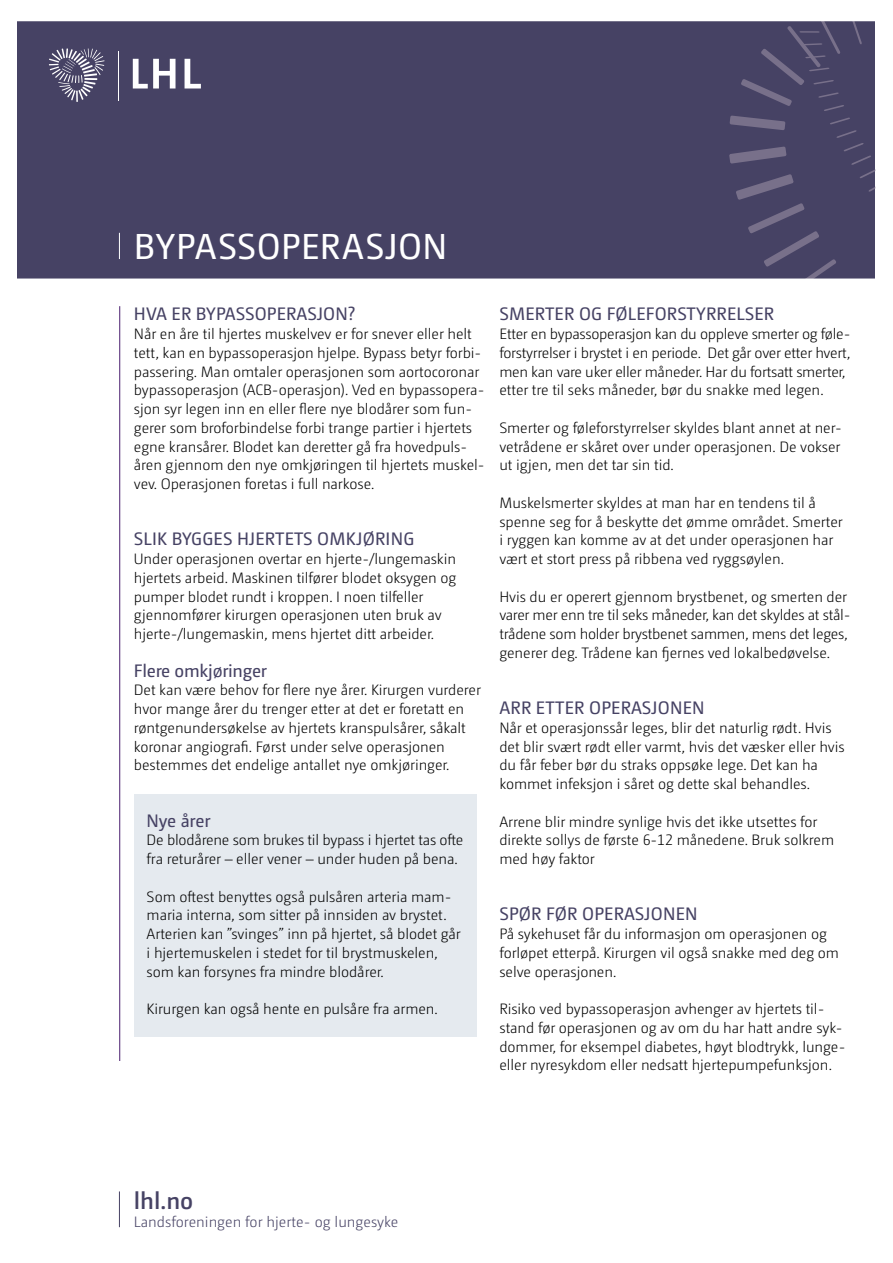
<style>
.page{position:relative;width:893px;height:1263px;background:#fff}
.page>*{position:absolute;margin:0;border:0;box-sizing:border-box;transform-origin:0 0}
.t1{font:36px "Camingo Dos Pro";letter-spacing:.015em;color:#fff}
.t2{font:600 24px "Camingo Dos Pro";color:#464264}
.t3{font:18px "Camingo Dos Pro";letter-spacing:.01em;color:#464264}
.t4{font:18px "Camingo Dos Pro";letter-spacing:-.015em;color:#464264}
.t5{font:300 15px/18.8px "Camingo Dos Pro";letter-spacing:-.005em;color:#000}
.t6{font:300 15px "Camingo Dos Pro";color:#464264}
</style>
<div class="page">
<hr style="left:119px;top:1191px;width:1px;height:36px;background:#464264">
<svg style="left:17px;top:21px;width:859px;height:644px"></svg>
<hr style="left:119px;top:306px;width:1px;height:755px;background:#4a1d6f">
<div style="left:134px;top:794px;width:342px;height:242px;background:#e5eaef"></div>
<h1 class="t1" style="left:134px;top:225px;width:315px">Bypassoperasjon</h1>
<p class="t3" style="left:134px;top:303px;width:223px">HVA ER BYPASSOPERASJON?</p>
<p class="t5" style="left:134px;top:324px;width:352px">Når en åre til hjertes muskelvev er for snever eller helt tett, kan en bypassoperasjon hjelpe. Bypass betyr forbi&shy;passering. Man omtaler operasjonen som aortocoronar bypassoperasjon (ACB-operasjon). Ved en bypassopera&shy;sjon syr legen inn en eller flere nye blodårer som fun&shy;gerer som broforbindelse forbi trange partier i hjertets egne kransårer. Blodet kan deretter gå fra hovedpuls&shy;åren gjennom den nye omkjøringen til hjertets muskel&shy;vev. Operasjonen foretas i full narkose.</p>
<p class="t3" style="left:134px;top:528px;width:282px">SLIK BYGGES HJERTETS OMKJØRING</p>
<p class="t5" style="left:134px;top:549px;width:324px">Under operasjonen overtar en hjerte-/lungemaskin hjertets arbeid. Maskinen tilfører blodet oksygen og pumper blodet rundt i kroppen. I noen tilfeller gjennomfører kirurgen operasjonen uten bruk av hjerte-/lungemaskin, mens hjertet ditt arbeider.</p>
<p class="t4" style="left:134px;top:660px;width:135px">Flere omkjøringer</p>
<p class="t5" style="left:134px;top:681px;width:349px">Det kan være behov for flere nye årer. Kirurgen vurderer hvor mange årer du trenger etter at det er foretatt en røntgenundersøkelse av hjertets kranspulsårer, såkalt koronar angiografi. Først under selve operasjonen bestemmes det endelige antallet nye omkjøringer.</p>
<p class="t3" style="left:147px;top:810px;width:65px">Nye årer</p>
<p class="t5" style="left:147px;top:831px;width:318px">De blodårene som brukes til bypass i hjertet tas ofte fra returårer – eller vener – under huden på bena.</p>
<p class="t5" style="left:147px;top:887px;width:316px">Som oftest benyttes også pulsåren arteria mam&shy;maria interna, som sitter på innsiden av brystet.<br>Arterien kan ”svinges” inn på hjertet, så blodet går i hjertemuskelen i stedet for til brystmuskelen, som kan forsynes fra mindre blodårer.</p>
<p class="t5" style="left:147px;top:999px;width:293px">Kirurgen kan også hente en pulsåre fra armen.</p>
<p class="t3" style="left:499px;top:303px;width:276px">SMERTER OG FØLEFORSTYRRELSER</p>
<p class="t5" style="left:499px;top:324px;width:353px">Etter en bypassoperasjon kan du oppleve smerter og føle&shy;forstyrrelser i brystet i en periode. Det går over etter hvert, men kan vare uker eller måneder. Har du fortsatt smerter, etter tre til seks måneder, bør du snakke med legen.</p>
<p class="t5" style="left:499px;top:418px;width:344px;text-align:justify">Smerter og føleforstyrrelser skyldes blant annet at ner&shy;vetrådene er skåret over under operasjonen. De vokser ut igjen, men det tar sin tid.</p>
<p class="t5" style="left:499px;top:493px;width:345px">Muskelsmerter skyldes at man har en tendens til å spenne seg for å beskytte det ømme området. Smerter i ryggen kan komme av at det under operasjonen har vært et stort press på ribbena ved ryggsøylen.</p>
<p class="t5" style="left:499px;top:587px;width:352px">Hvis du er operert gjennom brystbenet, og smerten der varer mer enn tre til seks måneder, kan det skyldes at stål&shy;trådene som holder brystbenet sammen, mens det leges, generer deg. Trådene kan fjernes ved lokalbedøvelse.</p>
<p class="t3" style="left:499px;top:697px;width:207px">ARR ETTER OPERASJONEN</p>
<p class="t5" style="left:499px;top:718px;width:347px">Når et operasjonssår leges, blir det naturlig rødt. Hvis det blir svært rødt eller varmt, hvis det væsker eller hvis du får feber bør du straks oppsøke lege. Det kan ha kommet infeksjon i såret og dette skal behandles.</p>
<p class="t5" style="left:499px;top:812px;width:336px">Arrene blir mindre synlige hvis det ikke utsettes for direkte sollys de første 6-12 månedene. Bruk solkrem med høy faktor</p>
<p class="t3" style="left:499px;top:903px;width:200px">SPØR FØR OPERASJONEN</p>
<p class="t5" style="left:499px;top:924px;width:341px">På sykehuset får du informasjon om operasjonen og forløpet etterpå. Kirurgen vil også snakke med deg om selve operasjonen.</p>
<p class="t5" style="left:499px;top:999px;width:348px">Risiko ved bypassoperasjon avhenger av hjertets til&shy;stand før operasjonen og av om du har hatt andre syk&shy;dommer, for eksempel diabetes, høyt blodtrykk, lunge&shy;eller nyresykdom eller nedsatt hjertepumpefunksjon.</p>
<h2 class="t2" style="left:134px;top:1186px;width:61px">lhl.no</h2>
<p class="t6" style="left:134px;top:1213px;width:266px">Landsforeningen for hjerte- og lungesyke</p>
</div>
